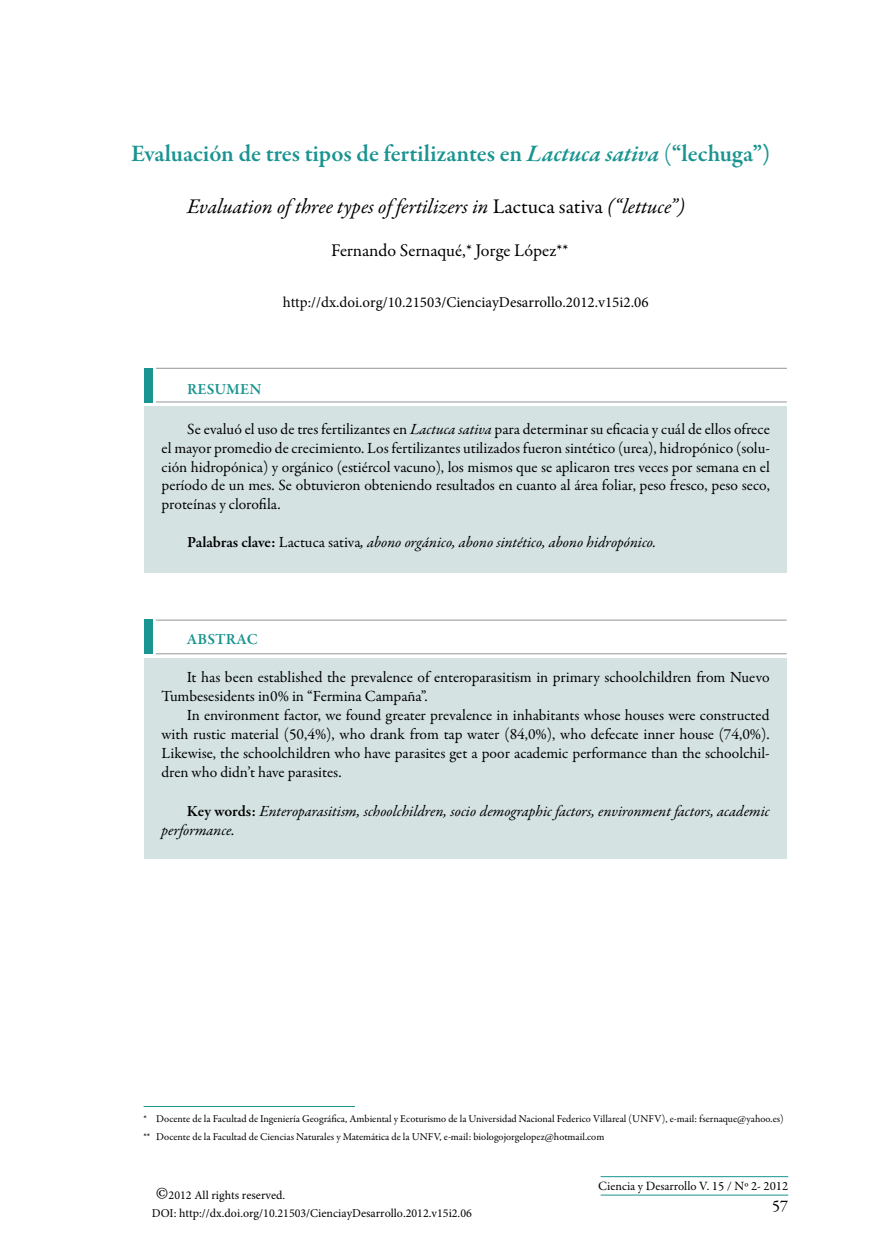
<style>
.page{position:relative;width:872px;height:1255px;background:#fff}
.page>*{position:absolute;margin:0;border:0;box-sizing:border-box;transform-origin:0 0}
.t1{font:600 24px "Garamond Premr Pro";color:#1a9490}
.t2{font:italic 21px "Garamond Premr Pro";color:#000}
.t3{font:18px "Garamond Premr Pro";letter-spacing:-.005em;color:#000}
.t4{font:16.5px "Garamond Premr Pro";color:#000}
.t5{font:15.6px/18.8px "Garamond Premr Pro";color:#000;text-align:justify}
.t6{font:italic 15.6px/19px "Garamond Premr Pro";letter-spacing:-.005em;color:#000}
.t7{font:600 15.6px "Garamond Premr Pro";letter-spacing:.005em;color:#1a9490}
.t8{font:15px "Minion Pro";color:#000}
.t9{font:12.75px "Garamond Premr Pro";color:#000}
.t10{font:12px/17.2px "Minion Pro";color:#000}
.t11{font:10.5px/18px "Garamond Premr Pro";color:#000}
.s1{font-style:italic}
.s2{font-weight:400}
.s3{font-style:normal}
.s4{font-weight:600;font-style:normal}
.s5{font-size:18px}
</style>
<div class="page">
<hr style="left:600px;top:1194px;width:188px;height:1px;background:#1a9490">
<hr style="left:600px;top:1176px;width:188px;height:1px;background:#1a9490">
<div style="left:144px;top:406px;width:643px;height:167px;background:#d5e2e2"></div>
<div style="left:144px;top:368px;width:8px;height:34px;background:#1a9490"></div>
<hr style="left:156px;top:368px;width:631px;height:1px;background:#939598">
<hr style="left:156px;top:401px;width:631px;height:1px;background:#939598">
<div style="left:144px;top:658px;width:642px;height:201px;background:#d5e2e2"></div>
<div style="left:144px;top:620px;width:8px;height:34px;background:#1a9490"></div>
<hr style="left:156px;top:619px;width:630px;height:1px;background:#939598">
<hr style="left:156px;top:653px;width:630px;height:1px;background:#939598">
<hr style="left:144px;top:1106px;width:211px;height:1px;background:#1a9490">
<h1 class="t1" style="left:131px;top:139px;width:640px">Evaluación de tres tipos de fertilizantes en <span class="s1">Lactuca sativa</span> <span class="s2">(</span>“lechuga”)</h1>
<h2 class="t2" style="left:187px;top:193px;width:499px">Evaluation of three types of fertilizers in <span class="s3">Lactuca sativa</span> (“lettuce”)</h2>
<p class="t3" style="left:331px;top:239px;width:239px">Fernando Sernaqué,* Jorge López**</p>
<p class="t8" style="left:283px;top:292px;width:367px">http://dx.doi.org/10.21503/CienciayDesarrollo.2012.v15i2.06</p>
<p class="t7" style="left:187px;top:380px;width:76px">RESUMEN</p>
<p class="t5" style="left:162px;top:420px;width:610px;text-indent:26px">Se evaluó el uso de tres fertilizantes en <span class="s1">Lactuca sativa</span> para determinar su eficacia y cuál de ellos ofrece el mayor promedio de crecimiento. Los fertilizantes utilizados fueron sintético (urea), hidropónico (solu&shy;ción hidropónica) y orgánico (estiércol vacuno), los mismos que se aplicaron tres veces por semana en el período de un mes. Se obtuvieron obteniendo resultados en cuanto al área foliar, peso fresco, peso seco, proteínas y clorofila.</p>
<p class="t6" style="left:187px;top:533px;width:470px"><span class="s4">Palabras clave:</span> <span class="s3">Lactuca sativa</span>, abono orgánico, abono sintético, abono hidropónico.</p>
<p class="t7" style="left:187px;top:629px;width:72px">ABSTRAC</p>
<p class="t5" style="left:161px;top:668px;width:609px;text-indent:26px">It has been established the prevalence of enteroparasitism in primary schoolchildren from Nuevo<br>Tumbesesidents in0% in “Fermina Campaña”.</p>
<p class="t5" style="left:161px;top:706px;width:610px;text-indent:26px">In environment factor, we found greater prevalence in inhabitants whose houses were constructed with rustic material (50,4%), who drank from tap water (84,0%), who defecate inner house (74,0%).<br>Likewise, the schoolchildren who have parasites get a poor academic performance than the schoolchil&shy;dren who didn’t have parasites.</p>
<p class="t6" style="left:161px;top:802px;width:610px;text-indent:26px"><span class="s4">Key words:</span> Enteroparasitism, schoolchildren, socio demographic factors, environment factors, academic performance.</p>
<p class="t11" style="left:144px;top:1109px;width:641px">* Docente de la Facultad de Ingeniería Geográfica, Ambiental y Ecoturismo de la Universidad Nacional Federico Villareal (UNFV), e-mail: fsernaque@yahoo.es) ** Docente de la Facultad de Ciencias Naturales y Matemática de la UNFV, e-mail: biologojorgelopez@hotmail.com</p>
<p class="t10" style="left:152px;top:1186px;width:321px;text-indent:4px"><span class="s5">©</span>2012 All rights reserved.<br>DOI: http://dx.doi.org/10.21503/CienciayDesarrollo.2012.v15i2.06</p>
<p class="t9" style="left:598px;top:1177px;width:192px">Ciencia y Desarrollo V. 15 / Nº 2- 2012</p>
<p class="t4" style="left:772px;top:1196px;width:18px">57</p>
</div>
